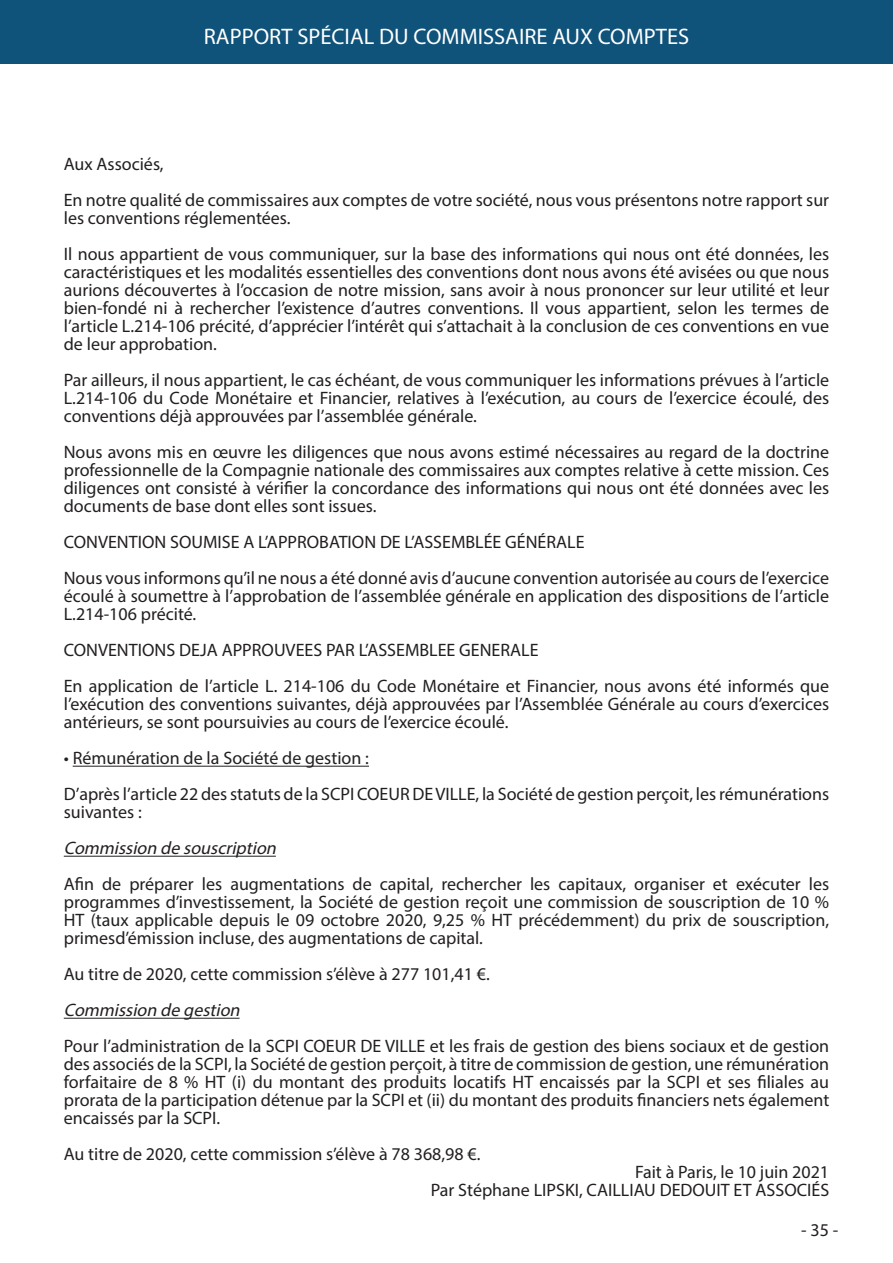
<style>
.page{position:relative;width:893px;height:1263px;background:#fff}
.page>*{position:absolute;margin:0;border:0;box-sizing:border-box;transform-origin:0 0}
.t1{font:22.5px "Myriad Pro";color:#fff}
.t2{font:18px/18px "Myriad Pro";color:#231f20;text-align:justify}
.t3{font:italic 18px "Myriad Pro";color:#231f20}
</style>
<div class="page">
<div style="left:0;top:0;width:893px;height:63px;background:#0f527a"></div>
<hr style="left:73px;top:766px;width:296px;height:1px;background:#231f20">
<hr style="left:64px;top:856px;width:212px;height:1px;background:#231f20">
<hr style="left:64px;top:1018px;width:176px;height:1px;background:#231f20">
<p class="t1" style="left:204px;top:22px;width:487px">RAPPORT SPÉCIAL DU COMMISSAIRE AUX COMPTES</p>
<p class="t2" style="left:64px;top:155px;width:101px">Aux Associés,</p>
<p class="t2" style="left:64px;top:191px;width:767px">En notre qualité de commissaires aux comptes de votre société, nous vous présentons notre rapport sur les conventions réglementées.</p>
<p class="t2" style="left:64px;top:245px;width:767px">Il nous appartient de vous communiquer, sur la base des informations qui nous ont été données, les caractéristiques et les modalités essentielles des conventions dont nous avons été avisées ou que nous aurions découvertes à l’occasion de notre mission, sans avoir à nous prononcer sur leur utilité et leur bien-fondé ni à rechercher l’existence d’autres conventions. Il vous appartient, selon les termes de l’article L.214-106 précité, d’apprécier l’intérêt qui s’attachait à la conclusion de ces conventions en vue de leur approbation.</p>
<p class="t2" style="left:64px;top:371px;width:767px">Par ailleurs, il nous appartient, le cas échéant, de vous communiquer les informations prévues à l’article L.214-106 du Code Monétaire et Financier, relatives à l’exécution, au cours de l’exercice écoulé, des conventions déjà approuvées par l’assemblée générale.</p>
<p class="t2" style="left:64px;top:443px;width:767px">Nous avons mis en œuvre les diligences que nous avons estimé nécessaires au regard de la doctrine professionnelle de la Compagnie nationale des commissaires aux comptes relative à cette mission. Ces diligences ont consisté à vérifier la concordance des informations qui nous ont été données avec les documents de base dont elles sont issues.</p>
<p class="t2" style="left:64px;top:533px;width:522px">CONVENTION SOUMISE A L’APPROBATION DE L’ASSEMBLÉE GÉNÉRALE</p>
<p class="t2" style="left:64px;top:569px;width:767px">Nous vous informons qu’il ne nous a été donné avis d’aucune convention autorisée au cours de l’exercice écoulé à soumettre à l’approbation de l’assemblée générale en application des dispositions de l’article L.214-106 précité.</p>
<p class="t2" style="left:64px;top:641px;width:476px">CONVENTIONS DEJA APPROUVEES PAR L’ASSEMBLEE GENERALE</p>
<p class="t2" style="left:64px;top:677px;width:767px">En application de l’article L. 214-106 du Code Monétaire et Financier, nous avons été informés que l’exécution des conventions suivantes, déjà approuvées par l’Assemblée Générale au cours d’exercices antérieurs, se sont poursuivies au cours de l’exercice écoulé.</p>
<p class="t2" style="left:64px;top:749px;width:307px">• Rémunération de la Société de gestion :</p>
<p class="t2" style="left:64px;top:785px;width:767px">D’après l’article 22 des statuts de la SCPI COEUR DE VILLE, la Société de gestion perçoit, les rémunérations suivantes :</p>
<p class="t3" style="left:64px;top:837px;width:218px">Commission de souscription</p>
<p class="t2" style="left:64px;top:875px;width:767px">Afin de préparer les augmentations de capital, rechercher les capitaux, organiser et exécuter les programmes d’investissement, la Société de gestion reçoit une commission de souscription de 10 % HT (taux applicable depuis le 09 octobre 2020, 9,25 % HT précédemment) du prix de souscription, primesd’émission incluse, des augmentations de capital.</p>
<p class="t2" style="left:64px;top:965px;width:427px">Au titre de 2020, cette commission s’élève à 277 101,41 €.</p>
<p class="t3" style="left:64px;top:999px;width:182px">Commission de gestion</p>
<p class="t2" style="left:64px;top:1037px;width:767px">Pour l’administration de la SCPI COEUR DE VILLE et les frais de gestion des biens sociaux et de gestion des associés de la SCPI, la Société de gestion perçoit, à titre de commission de gestion, une rémunération forfaitaire de 8 % HT (i) du montant des produits locatifs HT encaissés par la SCPI et ses filiales au prorata de la participation détenue par la SCPI et (ii) du montant des produits financiers nets également encaissés par la SCPI.</p>
<p class="t2" style="left:64px;top:1145px;width:418px">Au titre de 2020, cette commission s’élève à 78 368,98 €.</p>
<p class="t2" style="left:635px;top:1163px;width:196px">Fait à Paris, le 10 juin 2021</p>
<p class="t2" style="left:431px;top:1181px;width:400px">Par Stéphane LIPSKI, CAILLIAU DEDOUIT ET ASSOCIÉS</p>
<p class="t2" style="left:801px;top:1220px;width:39px">- 35 -</p>
</div>
